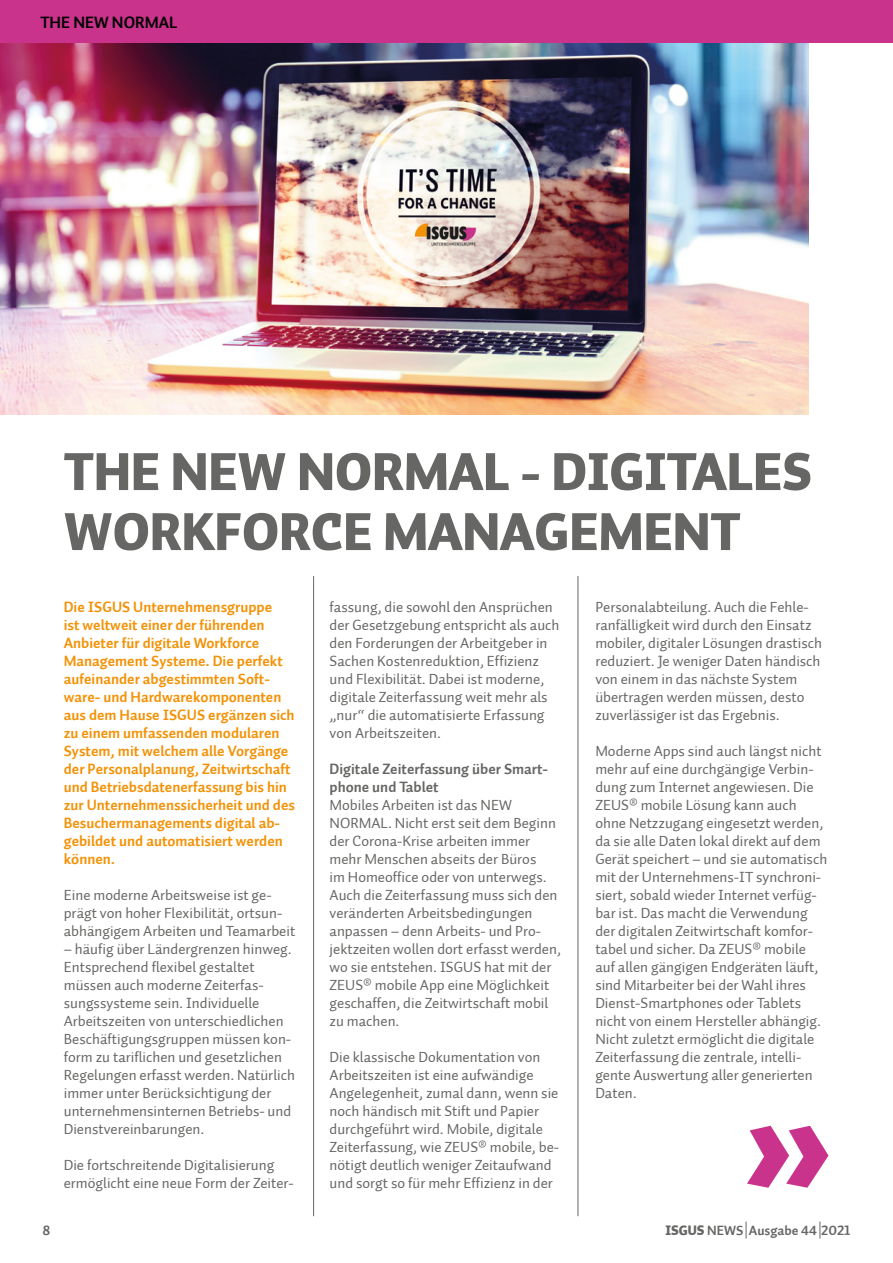
<style>
.page{position:relative;width:893px;height:1263px;background:#fff}
.page>*{position:absolute;margin:0;border:0;box-sizing:border-box;transform-origin:0 0}
.t1{font:52.5px/60px "Auto 1 Black LF";color:#666665}
.t2{font:16.5px "Auto 1 Bold LF";color:#000}
.t3{font:15px/18px "Auto 1";color:#666665}
.t4{font:15px/18px "Auto 1 Bold LF";color:#f39207}
.t5{font:15px/18px "Auto 1 Bold LF";color:#666665}
.t6{font:13.5px "Auto 1 Bold LF";color:#666665}
.s1{font-family:"Auto 1 Black LF"}
</style>
<div class="page">
<img style="left:0;top:43px;width:809px;height:371px">
<hr style="left:313px;top:576px;width:1px;height:640px;background:#666665">
<hr style="left:578px;top:576px;width:1px;height:640px;background:#666665">
<svg style="left:747px;top:1126px;width:81px;height:62px"></svg>
<svg style="left:746px;top:1221px;width:1px;height:17px"></svg>
<svg style="left:820px;top:1221px;width:1px;height:17px"></svg>
<div style="left:0;top:0;width:893px;height:43px;background:#c9338b"></div>
<p class="t2" style="left:40px;top:11px;width:139px">THE NEW NORMAL</p>
<h1 class="t1" style="left:64px;top:444px;width:749px">THE NEW NORMAL - DIGITALES<br>WORKFORCE MANAGEMENT</h1>
<p class="t4" style="left:64px;top:598px;width:233px">Die ISGUS Unternehmensgruppe<br>ist weltweit einer der führenden<br>Anbieter für digitale Workforce<br>Management Systeme. Die perfekt aufeinander abgestimmten Soft&shy;ware- und Hardwarekomponenten aus dem Hause ISGUS ergänzen sich zu einem umfassenden modularen<br>System, mit welchem alle Vorgänge der Personalplanung, Zeitwirtschaft und Betriebsdatenerfassung bis hin zur Unternehmenssicherheit und des<br>Besuchermanagements digital ab&shy;gebildet und automatisiert werden können.</p>
<p class="t3" style="left:64px;top:886px;width:233px">Eine moderne Arbeitsweise ist ge&shy;prägt von hoher Flexibilität, ortsun&shy;abhängigem Arbeiten und Teamarbeit</p>
<p class="t3" style="left:64px;top:940px;width:233px">– häufig über Ländergrenzen hinweg.<br>Entsprechend flexibel gestaltet müssen auch moderne Zeiterfas&shy;sungssysteme sein. Individuelle Arbeitszeiten von unterschiedlichen Beschäftigungsgruppen müssen kon&shy;form zu tariflichen und gesetzlichen Regelungen erfasst werden. Natürlich immer unter Berücksichtigung der unternehmensinternen Betriebs- und Dienstvereinbarungen.</p>
<p class="t3" style="left:64px;top:1156px;width:232px">Die fortschreitende Digitalisierung ermöglicht eine neue Form der Zeiter-</p>
<p class="t3" style="left:330px;top:598px;width:231px">fassung, die sowohl den Ansprüchen der Gesetzgebung entspricht als auch den Forderungen der Arbeitgeber in Sachen Kostenreduktion, Effizienz und Flexibilität. Dabei ist moderne, digitale Zeiterfassung weit mehr als „nur“ die automatisierte Erfassung von Arbeitszeiten.</p>
<p class="t5" style="left:330px;top:760px;width:220px">Digitale Zeiterfassung über Smart&shy;phone und Tablet</p>
<p class="t3" style="left:330px;top:796px;width:233px">Mobiles Arbeiten ist das NEW<br>NORMAL. Nicht erst seit dem Beginn der Corona-Krise arbeiten immer mehr Menschen abseits der Büros<br>im Homeoffice oder von unterwegs.<br>Auch die Zeiterfassung muss sich den veränderten Arbeitsbedingungen anpassen – denn Arbeits- und Pro&shy;jektzeiten wollen dort erfasst werden, wo sie entstehen. ISGUS hat mit der<br>ZEUS® mobile App eine Möglichkeit geschaffen, die Zeitwirtschaft mobil zu machen.</p>
<p class="t3" style="left:330px;top:1048px;width:231px">Die klassische Dokumentation von Arbeitszeiten ist eine aufwändige Angelegenheit, zumal dann, wenn sie noch händisch mit Stift und Papier durchgeführt wird. Mobile, digitale Zeiterfassung, wie ZEUS® mobile, be&shy;nötigt deutlich weniger Zeitaufwand und sorgt so für mehr Effizienz in der</p>
<p class="t3" style="left:595px;top:598px;width:228px">Personalabteilung. Auch die Fehle&shy;ranfälligkeit wird durch den Einsatz mobiler, digitaler Lösungen drastisch reduziert. Je weniger Daten händisch von einem in das nächste System übertragen werden müssen, desto zuverlässiger ist das Ergebnis.</p>
<p class="t3" style="left:595px;top:742px;width:233px">Moderne Apps sind auch längst nicht mehr auf eine durchgängige Verbin&shy;dung zum Internet angewiesen. Die ZEUS® mobile Lösung kann auch ohne Netzzugang eingesetzt werden, da sie alle Daten lokal direkt auf dem Gerät speichert – und sie automatisch mit der Unternehmens-IT synchroni&shy;siert, sobald wieder Internet verfüg&shy;bar ist. Das macht die Verwendung der digitalen Zeitwirtschaft komfor&shy;tabel und sicher. Da ZEUS® mobile auf allen gängigen Endgeräten läuft, sind Mitarbeiter bei der Wahl ihres Dienst-Smartphones oder Tablets nicht von einem Hersteller abhängig.<br>Nicht zuletzt ermöglicht die digitale Zeiterfassung die zentrale, intelli&shy;gente Auswertung aller generierten Daten.</p>
<p class="t6" style="left:43px;top:1222px;width:9px">8</p>
<p class="t6" style="left:665px;top:1222px;width:186px"><span class="s1">ISGUS</span> NEWS Ausgabe 44 2021</p>
</div>
